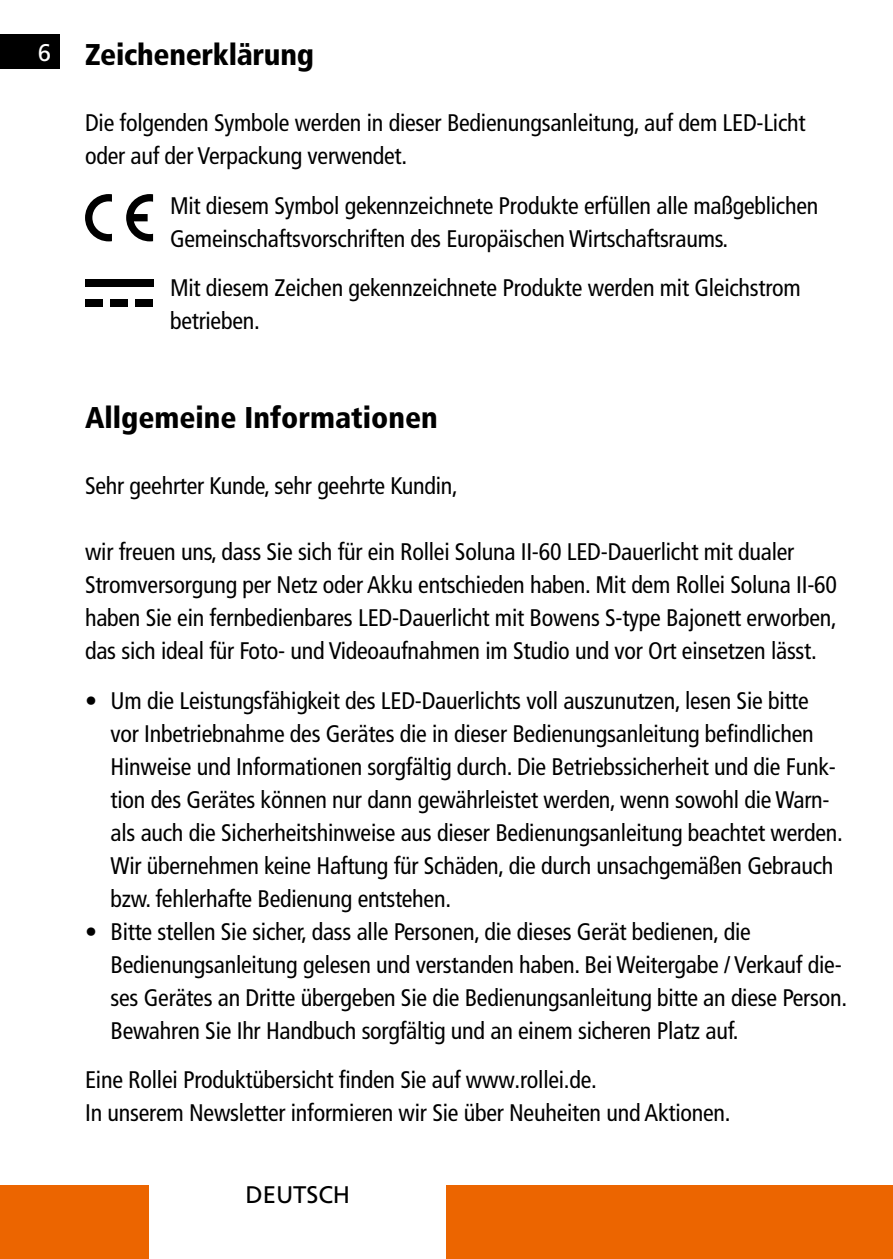
<style>
.page{position:relative;width:893px;height:1259px;background:#fff}
.page>*{position:absolute;margin:0;border:0;box-sizing:border-box;transform-origin:0 0}
.t1{font:900 condensed 30px "Frutiger LT";color:#000}
.t2{font:condensed 24px/33px "Frutiger LT";letter-spacing:-.01em;color:#000}
.t3{font:24px "Frutiger LT";letter-spacing:-.005em;color:#000}
.t4{font:24px "Frutiger LT";color:#fff}
</style>
<div class="page">
<div style="left:0;top:35px;width:60px;height:34px;background:#000"></div>
<div style="left:446px;top:1184px;width:447px;height:75px;background:#ec6500"></div>
<div style="left:0;top:1184px;width:149px;height:75px;background:#ec6500"></div>
<svg style="left:85px;top:194px;width:27px;height:47px"></svg>
<svg style="left:126px;top:194px;width:27px;height:47px"></svg>
<div style="left:85px;top:279px;width:68px;height:7px;background:#000"></div>
<div style="left:85px;top:299px;width:18px;height:7px;background:#000"></div>
<div style="left:135px;top:299px;width:18px;height:7px;background:#000"></div>
<div style="left:110px;top:299px;width:18px;height:7px;background:#000"></div>
<p class="t4" style="left:38px;top:38px;width:15px">6</p>
<p class="t1" style="left:85px;top:37px;width:230px">Zeichenerklärung</p>
<p class="t2" style="left:85px;top:106px;width:722px">Die folgenden Symbole werden in dieser Bedienungsanleitung, auf dem LED-Licht oder auf der Verpackung verwendet.</p>
<p class="t2" style="left:170px;top:189px;width:650px">Mit diesem Symbol gekennzeichnete Produkte erfüllen alle maßgeblichen<br>Gemeinschaftsvorschriften des Europäischen Wirtschaftsraums.</p>
<p class="t2" style="left:170px;top:271px;width:632px">Mit diesem Zeichen gekennzeichnete Produkte werden mit Gleichstrom betrieben.</p>
<p class="t1" style="left:85px;top:400px;width:354px">Allgemeine Informationen</p>
<p class="t2" style="left:85px;top:469px;width:374px">Sehr geehrter Kunde, sehr geehrte Kundin,</p>
<p class="t2" style="left:85px;top:535px;width:753px">wir freuen uns, dass Sie sich für ein Rollei Soluna II-60 LED-Dauerlicht mit dualer Stromversorgung per Netz oder Akku entschieden haben. Mit dem Rollei Soluna II-60 haben Sie ein fernbedienbares LED-Dauerlicht mit Bowens S-type Bajonett erworben, das sich ideal für Foto- und Videoaufnahmen im Studio und vor Ort einsetzen lässt.</p>
<p class="t2" style="left:111px;top:684px;width:730px;text-indent:-26px">• Um die Leistungsfähigkeit des LED-Dauerlichts voll auszunutzen, lesen Sie bitte vor Inbetriebnahme des Gerätes die in dieser Bedienungsanleitung befindlichen Hinweise und Informationen sorgfältig durch. Die Betriebssicherheit und die Funk&shy;tion des Gerätes können nur dann gewährleistet werden, wenn sowohl die Warn&shy;als auch die Sicherheitshinweise aus dieser Bedienungsanleitung beachtet werden.<br>Wir übernehmen keine Haftung für Schäden, die durch unsachgemäßen Gebrauch bzw. fehlerhafte Bedienung entstehen.</p>
<p class="t2" style="left:111px;top:915px;width:735px;text-indent:-26px">• Bitte stellen Sie sicher, dass alle Personen, die dieses Gerät bedienen, die Bedienungsanleitung gelesen und verstanden haben. Bei Weitergabe / Verkauf die&shy;ses Gerätes an Dritte übergeben Sie die Bedienungsanleitung bitte an diese Person.<br>Bewahren Sie Ihr Handbuch sorgfältig und an einem sicheren Platz auf.</p>
<p class="t2" style="left:85px;top:1063px;width:647px">Eine Rollei Produktübersicht finden Sie auf www .rollei .de .<br>In unserem Newsletter informieren wir Sie über Neuheiten und Aktionen .</p>
<p class="t3" style="left:246px;top:1180px;width:106px">DEUTSCH</p>
</div>
